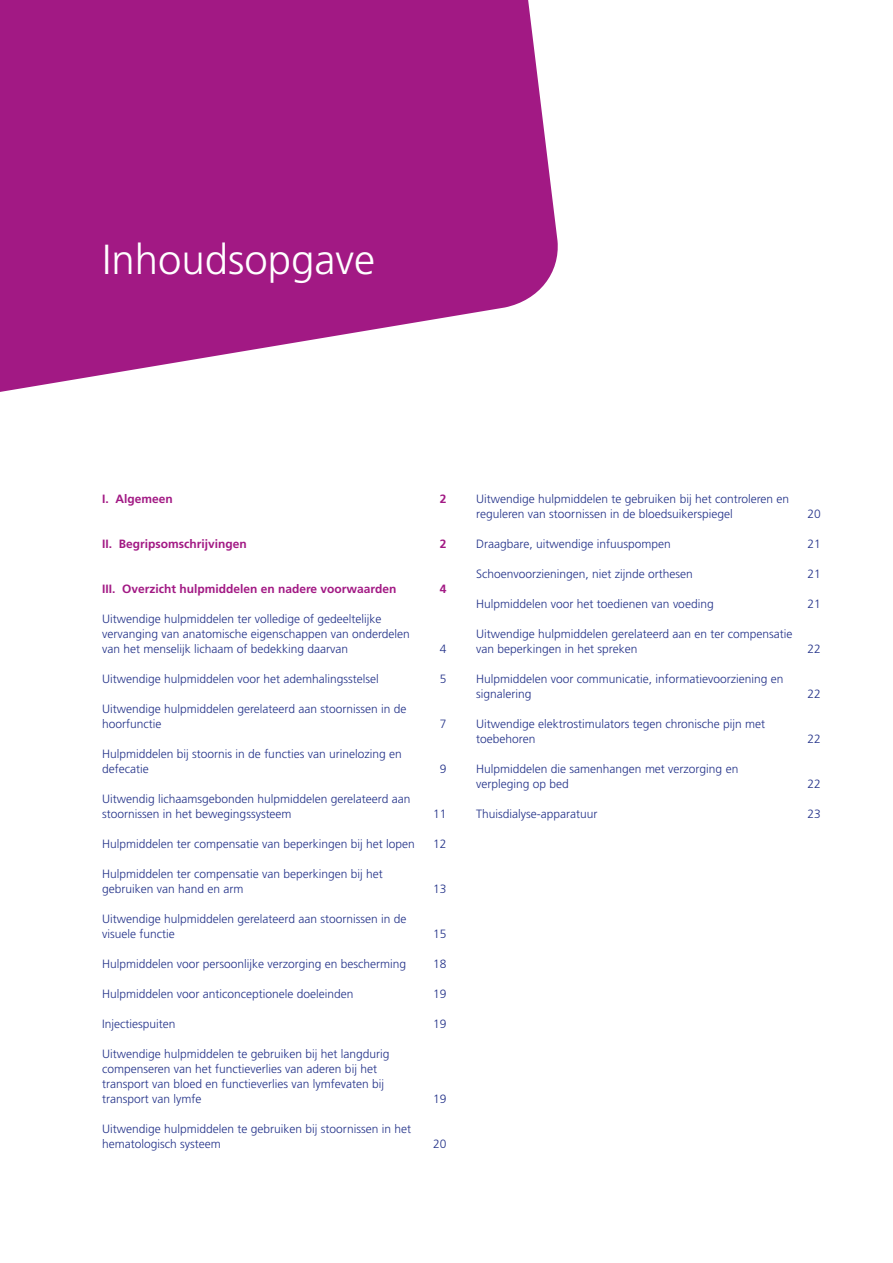
<style>
.page{position:relative;width:893px;height:1263px;background:#fff}
.page>*{position:absolute;margin:0;border:0;box-sizing:border-box;transform-origin:0 0}
.t1{font:300 42px "Frutiger";color:#fff}
.t2{font:300 12px/15px "Frutiger";color:#233289}
.t3{font:700 12px "Frutiger";color:#a21984}
</style>
<div class="page">
<svg style="left:0;top:0;width:558px;height:392px;background:#ad3593"></svg>
<h1 class="t1" style="left:102px;top:236px;width:275px">Inhoudsopgave</h1>
<p class="t3" style="left:102px;top:491px;width:72px">I. Algemeen</p>
<p class="t3" style="left:440px;top:491px;width:8px">2</p>
<p class="t3" style="left:102px;top:536px;width:146px">II. Begripsomschrijvingen</p>
<p class="t3" style="left:440px;top:536px;width:8px">2</p>
<p class="t3" style="left:102px;top:581px;width:296px">III. Overzicht hulpmiddelen en nadere voorwaarden</p>
<p class="t3" style="left:440px;top:581px;width:8px">4</p>
<p class="t2" style="left:102px;top:611px;width:309px">Uitwendige hulpmiddelen ter volledige of gedeeltelijke vervanging van anatomische eigenschappen van onderdelen van het menselijk lichaam of bedekking daarvan</p>
<p class="t2" style="left:440px;top:641px;width:8px">4</p>
<p class="t2" style="left:102px;top:671px;width:278px">Uitwendige hulpmiddelen voor het ademhalingsstelsel</p>
<p class="t2" style="left:440px;top:671px;width:8px">5</p>
<p class="t2" style="left:102px;top:701px;width:306px">Uitwendige hulpmiddelen gerelateerd aan stoornissen in de hoorfunctie</p>
<p class="t2" style="left:440px;top:716px;width:8px">7</p>
<p class="t2" style="left:102px;top:746px;width:301px">Hulpmiddelen bij stoornis in de functies van urinelozing en defecatie</p>
<p class="t2" style="left:102px;top:791px;width:310px">Uitwendig lichaamsgebonden hulpmiddelen gerelateerd aan stoornissen in het bewegingssysteem</p>
<p class="t2" style="left:440px;top:761px;width:8px">9</p>
<p class="t2" style="left:433px;top:806px;width:15px">11</p>
<p class="t2" style="left:102px;top:836px;width:314px">Hulpmiddelen ter compensatie van beperkingen bij het lopen</p>
<p class="t2" style="left:433px;top:836px;width:15px">12</p>
<p class="t2" style="left:102px;top:866px;width:282px">Hulpmiddelen ter compensatie van beperkingen bij het gebruiken van hand en arm</p>
<p class="t2" style="left:433px;top:881px;width:15px">13</p>
<p class="t2" style="left:102px;top:911px;width:306px">Uitwendige hulpmiddelen gerelateerd aan stoornissen in de visuele functie</p>
<p class="t2" style="left:433px;top:926px;width:15px">15</p>
<p class="t2" style="left:102px;top:956px;width:306px">Hulpmiddelen voor persoonlijke verzorging en bescherming</p>
<p class="t2" style="left:433px;top:956px;width:15px">18</p>
<p class="t2" style="left:102px;top:986px;width:253px">Hulpmiddelen voor anticonceptionele doeleinden</p>
<p class="t2" style="left:433px;top:986px;width:15px">19</p>
<p class="t2" style="left:102px;top:1016px;width:75px">Injectiespuiten</p>
<p class="t2" style="left:433px;top:1016px;width:15px">19</p>
<p class="t2" style="left:102px;top:1046px;width:289px">Uitwendige hulpmiddelen te gebruiken bij het langdurig compenseren van het functieverlies van aderen bij het transport van bloed en functieverlies van lymfevaten bij transport van lymfe</p>
<p class="t2" style="left:433px;top:1091px;width:15px">19</p>
<p class="t2" style="left:102px;top:1121px;width:310px">Uitwendige hulpmiddelen te gebruiken bij stoornissen in het hematologisch systeem</p>
<p class="t2" style="left:433px;top:1136px;width:15px">20</p>
<p class="t2" style="left:476px;top:491px;width:314px">Uitwendige hulpmiddelen te gebruiken bij het controleren en reguleren van stoornissen in de bloedsuikerspiegel</p>
<p class="t2" style="left:807px;top:506px;width:15px">20</p>
<p class="t2" style="left:476px;top:536px;width:196px">Draagbare, uitwendige infuuspompen</p>
<p class="t2" style="left:807px;top:536px;width:15px">21</p>
<p class="t2" style="left:476px;top:566px;width:218px">Schoenvoorzieningen, niet zijnde orthesen</p>
<p class="t2" style="left:807px;top:566px;width:15px">21</p>
<p class="t2" style="left:476px;top:596px;width:239px">Hulpmiddelen voor het toedienen van voeding</p>
<p class="t2" style="left:807px;top:596px;width:15px">21</p>
<p class="t2" style="left:476px;top:626px;width:318px">Uitwendige hulpmiddelen gerelateerd aan en ter compensatie van beperkingen in het spreken</p>
<p class="t2" style="left:807px;top:641px;width:15px">22</p>
<p class="t2" style="left:476px;top:671px;width:309px">Hulpmiddelen voor communicatie, informatievoorziening en signalering</p>
<p class="t2" style="left:476px;top:716px;width:290px">Uitwendige elektrostimulators tegen chronische pijn met toebehoren</p>
<p class="t2" style="left:476px;top:761px;width:264px">Hulpmiddelen die samenhangen met verzorging en verpleging op bed</p>
<p class="t2" style="left:807px;top:686px;width:15px">22</p>
<p class="t2" style="left:807px;top:731px;width:15px">22</p>
<p class="t2" style="left:807px;top:776px;width:15px">22</p>
<p class="t2" style="left:476px;top:806px;width:123px">Thuisdialyse-apparatuur</p>
<p class="t2" style="left:807px;top:806px;width:15px">23</p>
</div>
